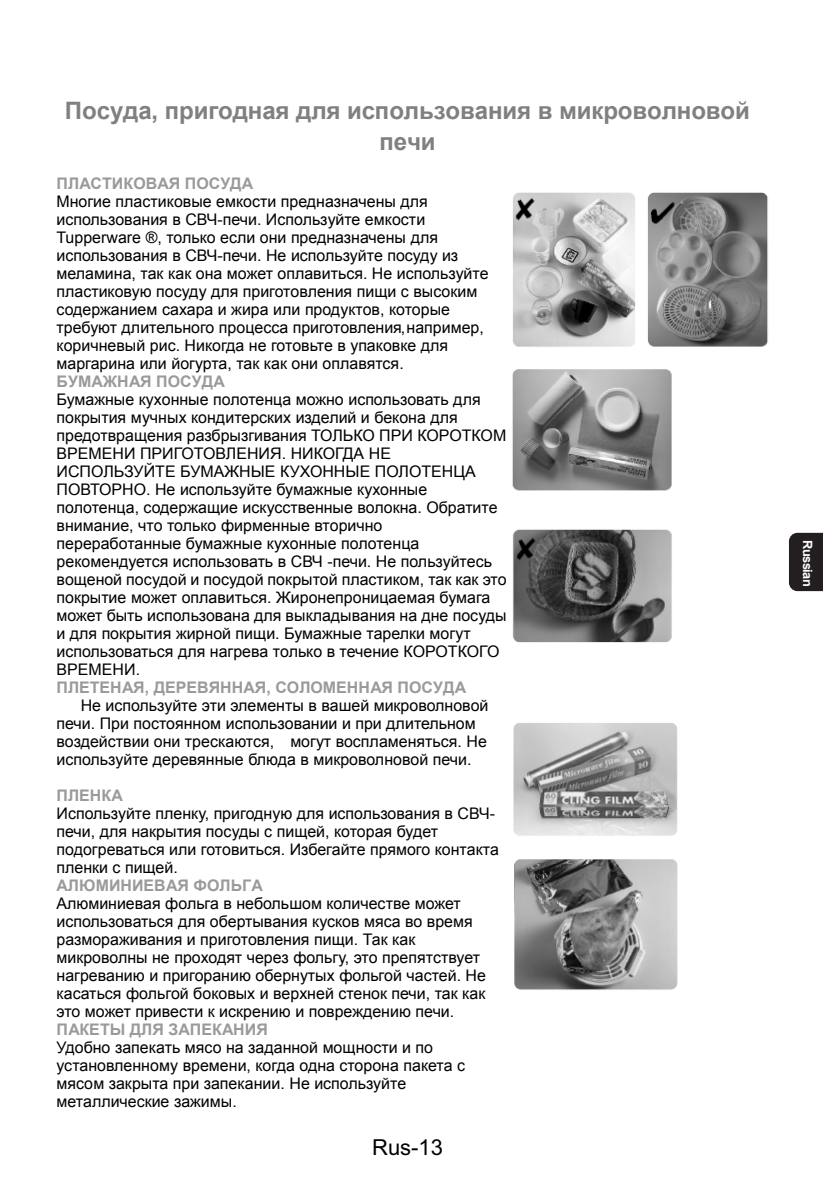
<style>
.page{position:relative;width:823px;height:1190px;background:#fff}
.page>*{position:absolute;margin:0;border:0;box-sizing:border-box;transform-origin:0 0}
.t1{font:700 24px/31.2px "Arial";letter-spacing:-.005em;color:#808080;text-align:center}
.t2{font:22px "Arial";color:#000}
.t3{font:16px/18px "Arial";color:#000}
.t4{font:700 16px "Arial";color:#9a9a9a}
.t5{font:700 12.8px "Arial";letter-spacing:-.055em;color:#fff}
</style>
<div class="page">
<div style="left:789px;top:533px;width:34px;height:58px;background:#231f20"></div>
<img style="left:512px;top:192px;width:256px;height:451px">
<img style="left:513px;top:723px;width:165px;height:267px">
<h1 class="t1" style="left:65px;top:95px;width:686px">Посуда, пригодная для использования в микроволновой печи</h1>
<p class="t4" style="left:57px;top:174px;width:198px">ПЛАСТИКОВАЯ ПОСУДА</p>
<p class="t3" style="left:57px;top:192px;width:434px">Многие пластиковые емкости предназначены для использования в СВЧ-печи. Используйте емкости Tupperware ®, только если они предназначены для использования в СВЧ-печи. Не используйте посуду из меламина, так как она может оплавиться. Не используйте пластиковую посуду для приготовления пищи с высоким содержанием сахара и жира или продуктов, которые требуют длительного процесса приготовления например, коричневый рис. Никогда не готовьте в упаковке для маргарина или йогурта, так как они оплавятся.</p>
<p class="t4" style="left:57px;top:373px;width:170px">БУМАЖНАЯ ПОСУДА</p>
<p class="t3" style="left:57px;top:390px;width:452px">Бумажные кухонные полотенца можно использовать для покрытия мучных кондитерских изделий и бекона для предотвращения разбрызгивания ТОЛЬКО ПРИ КОРОТКОМ ВРЕМЕНИ ПРИГОТОВЛЕНИЯ. НИКОГДА НЕ ИСПОЛЬЗУЙТЕ БУМАЖНЫЕ КУХОННЫЕ ПОЛОТЕНЦА ПОВТОРНО. Не используйте бумажные кухонные полотенца, содержащие искусственные волокна. Обратите внимание, что только фирменные вторично переработанные бумажные кухонные полотенца рекомендуется использовать в СВЧ -печи. Не пользуйтесь вощеной посудой и посудой покрытой пластиком, так как это покрытие может оплавиться. Жиронепроницаемая бумага может быть использована для выкладывания на дне посуды и для покрытия жирной пищи. Бумажные тарелки могут использоваться для нагрева только в течение КОРОТКОГО ВРЕМЕНИ.</p>
<p class="t4" style="left:57px;top:679px;width:411px">ПЛЕТЕНАЯ, ДЕРЕВЯННАЯ, СОЛОМЕННАЯ ПОСУДА</p>
<p class="t3" style="left:57px;top:697px;width:433px;text-indent:24px">Не используйте эти элементы в вашей микроволновой печи. При постоянном использовании и при длительном воздействии они трескаются, могут воспламеняться. Не используйте деревянные блюда в микроволновой печи.</p>
<p class="t4" style="left:57px;top:787px;width:68px">ПЛЕНКА</p>
<p class="t3" style="left:57px;top:805px;width:444px">Используйте пленку, пригодную для использования в СВЧ&shy;печи, для накрытия посуды с пищей, которая будет подогреваться или готовиться. Избегайте прямого контакта пленки с пищей.</p>
<p class="t4" style="left:57px;top:877px;width:208px">АЛЮМИНИЕВАЯ ФОЛЬГА</p>
<p class="t3" style="left:57px;top:895px;width:431px">Алюминиевая фольга в небольшом количестве может использоваться для обертывания кусков мяса во время размораживания и приготовления пищи. Так как микроволны не проходят через фольгу, это препятствует нагреванию и пригоранию обернутых фольгой частей. Не касаться фольгой боковых и верхней стенок печи, так как это может привести к искрению и повреждению печи.</p>
<p class="t4" style="left:57px;top:1021px;width:213px">ПАКЕТЫ ДЛЯ ЗАПЕКАНИЯ</p>
<p class="t3" style="left:57px;top:1039px;width:410px">Удобно запекать мясо на заданной мощности и по установленному времени, когда одна сторона пакета с мясом закрыта при запекании. Не используйте металлические зажимы.</p>
<p class="t3" style="left:401px;top:318px;width:6px">,</p>
<h2 class="t2" style="left:372px;top:1134px;width:72px">Rus-13</h2>
<p class="t5" style="left:816px;top:540px;width:48px;rotate:90deg">Russian</p>
</div>
